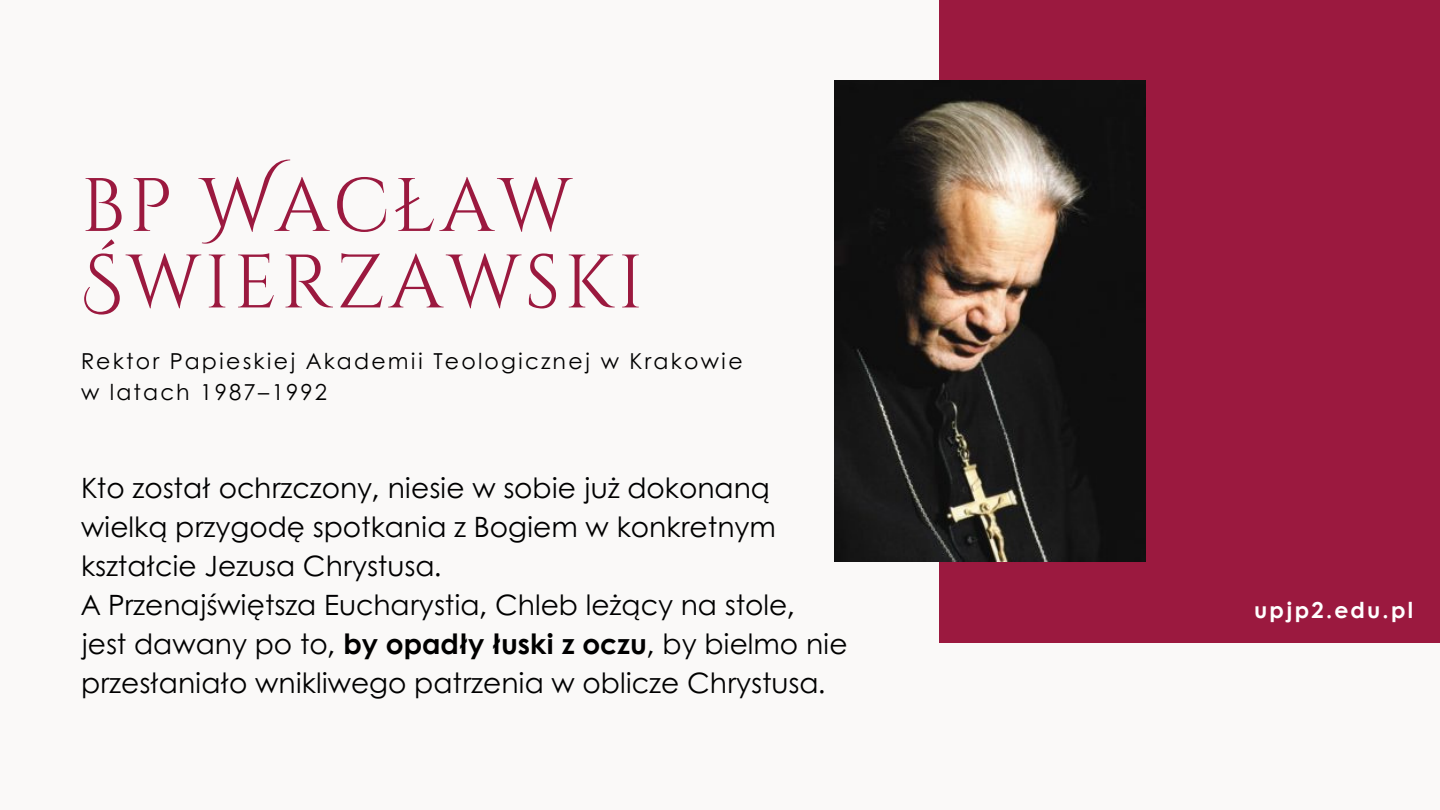
<style>
.page{position:relative;width:1440px;height:810px;background:#faf9f8}
.page>*{position:absolute;margin:0;border:0;box-sizing:border-box;transform-origin:0 0}
.t1{font:75.6px/76.5px "Cinzel Decorative";letter-spacing:.05em;color:#9b193f}
.t2{font:28px/39px "Century Gothic";color:#000}
.t3{font:22px "Century Gothic";letter-spacing:.1em;color:#000}
.t4{font:700 22px "Century Gothic";letter-spacing:.1em;color:#fff}
.s1{font-weight:700}
</style>
<div class="page">
<div style="left:940px;top:0;width:500px;height:642px;background:#9b193f"></div>
<img style="left:835px;top:80px;width:310px;height:482px">
<h1 class="t1" style="left:81px;top:170px;width:564px">bp Wacław<br>Świerzawski</h1>
<p class="t3" style="left:81px;top:344px;width:663px">Rektor Papieskiej Akademii Teologicznej w Krakowie</p>
<p class="t3" style="left:81px;top:375px;width:248px">w latach 1987–1992</p>
<h3 class="t2" style="left:81px;top:467px;width:768px">Kto został ochrzczony, niesie w sobie już dokonaną wielką przygodę spotkania z Bogiem w konkretnym kształcie Jezusa Chrystusa.<br>A Przenajświętsza Eucharystia, Chleb leżący na stole,<br>jest dawany po to, <span class="s1">by opadły łuski z oczu</span>, by bielmo nie przesłaniało wnikliwego patrzenia w oblicze Chrystusa.</h3>
<h2 class="t4" style="left:1254px;top:593px;width:160px">upjp2.edu.pl</h2>
</div>
